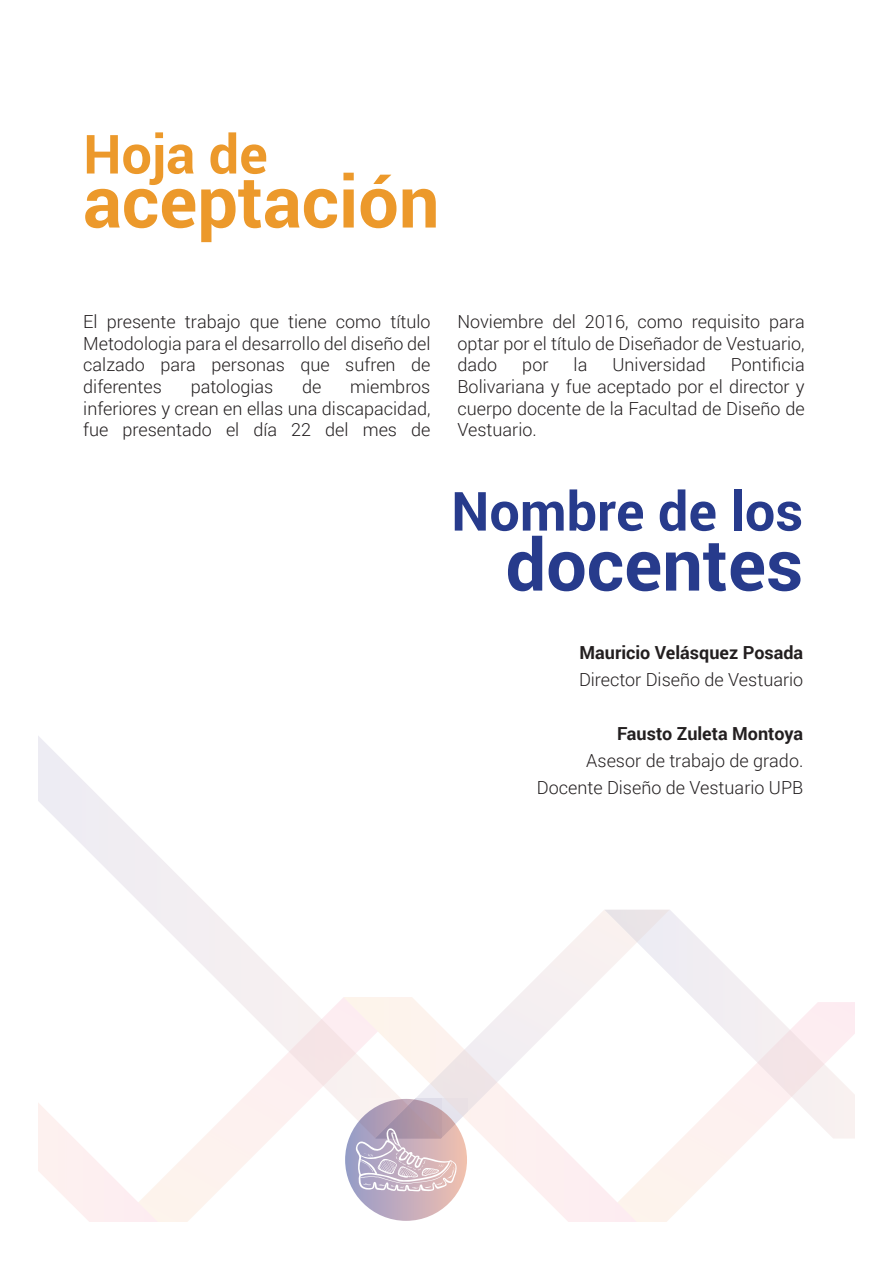
<style>
.page{position:relative;width:893px;height:1263px;background:#fff}
.page>*{position:absolute;margin:0;border:0;box-sizing:border-box;transform-origin:0 0}
.t1{font:700 72px "Roboto";color:#ec992b}
.t2{font:700 72px "Roboto";color:#273b8c}
.t3{font:700 54px "Roboto";color:#273b8c}
.t4{font:700 54px "Roboto";color:#ec992b}
.t5{font:300 18px/21.6px "Roboto";color:#231f20;text-align:justify}
.t6{font:700 18px "Roboto";color:#231f20}
</style>
<div class="page">
<svg style="left:518px;top:911px;width:86px;height:86px"></svg>
<svg style="left:173px;top:1138px;width:98px;height:83px"></svg>
<svg style="left:38px;top:1138px;width:135px;height:83px"></svg>
<svg style="left:652px;top:1138px;width:98px;height:83px"></svg>
<svg style="left:345px;top:997px;width:307px;height:224px"></svg>
<svg style="left:604px;top:910px;width:250px;height:228px"></svg>
<svg style="left:38px;top:736px;width:403px;height:402px"></svg>
<svg style="left:345px;top:1099px;width:122px;height:122px;background:#bda6b6"></svg>
<svg style="left:355px;top:1127px;width:102px;height:65px;background:#ccb9c5"></svg>
<h2 class="t4" style="left:83px;top:116px;width:186px">Hoja de</h2>
<h1 class="t1" style="left:83px;top:151px;width:358px">aceptación</h1>
<p class="t5" style="left:83px;top:310px;width:349px">El presente trabajo que tiene como título Metodologia para el desarrollo del diseño del calzado para personas que sufren de diferentes</p>
<p class="t5" style="left:83px;top:375px;width:349px;text-indent:267px">miembros inferiores y crean en ellas una discapacidad, fue presentado el día 22 del mes de</p>
<p class="t5" style="left:191px;top:375px;width:84px">patologias</p>
<p class="t5" style="left:302px;top:375px;width:21px">de</p>
<p class="t5" style="left:457px;top:310px;width:349px">Noviembre del 2016, como requisito para optar por el título de Diseñador de Vestuario, dado</p>
<p class="t5" style="left:457px;top:354px;width:349px;text-indent:273px">Pontificia Bolivariana y fue aceptado por el director y cuerpo docente de la Facultad de Diseño de Vestuario.</p>
<p class="t5" style="left:522px;top:354px;width:28px">por</p>
<p class="t5" style="left:574px;top:354px;width:15px">la</p>
<p class="t5" style="left:612px;top:354px;width:95px">Universidad</p>
<h2 class="t3" style="left:451px;top:473px;width:353px">Nombre de los</h2>
<h1 class="t2" style="left:506px;top:514px;width:299px">docentes</h1>
<p class="t6" style="left:579px;top:640px;width:225px">Mauricio Velásquez Posada</p>
<p class="t5" style="left:579px;top:668px;width:226px">Director Diseño de Vestuario</p>
<p class="t6" style="left:617px;top:721px;width:188px">Fausto Zuleta Montoya</p>
<p class="t5" style="left:537px;top:746px;width:268px;line-height:27px;text-align:right">Asesor de trabajo de grado.<br>Docente Diseño de Vestuario UPB</p>
</div>
